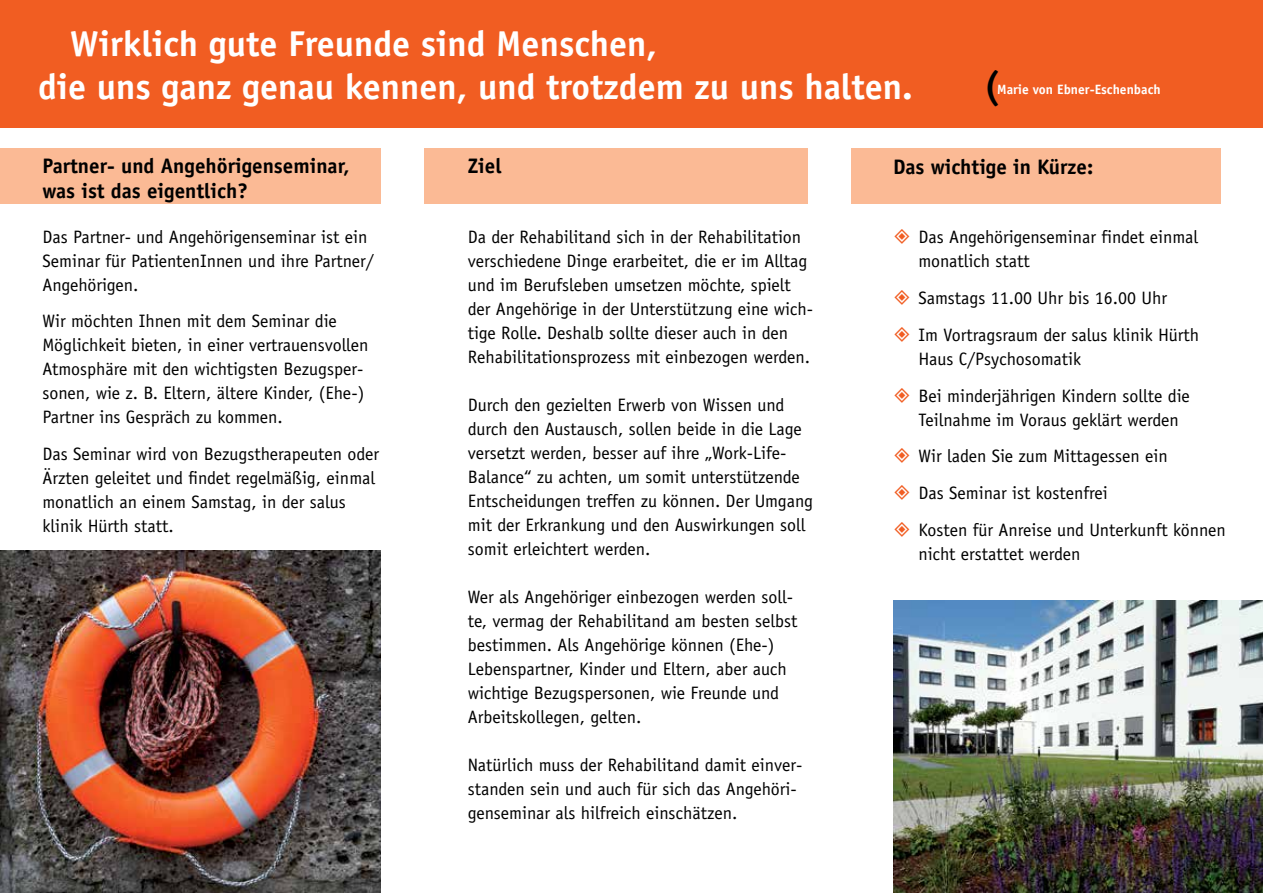
<style>
.page{position:relative;width:1263px;height:893px;background:#fff}
.page>*{position:absolute;margin:0;border:0;box-sizing:border-box;transform-origin:0 0}
.t1{font:700 36px/43.2px "Officina Sans Std";color:#fff}
.t2{font:700 36px "Officina Sans Std";color:#000}
.t3{font:700 21px/25.2px "Officina Sans Std";color:#000}
.t4{font:18px/24px "Officina Sans Std";color:#000}
.t5{font:700 13.5px "Officina Sans Std";color:#fff}
</style>
<div class="page">
<div style="left:0;top:0;width:1263px;height:128px;background:#f15d22"></div>
<div style="left:0;top:149px;width:1220px;height:55px;background:#fbba95"></div>
<div style="left:382px;top:134px;width:42px;height:86px;background:#fff"></div>
<img style="left:0;top:550px;width:381px;height:343px">
<div style="left:808px;top:140px;width:42px;height:86px;background:#fff"></div>
<img style="left:893px;top:601px;width:370px;height:292px">
<h1 class="t1" style="left:38px;top:22px;width:876px;text-indent:32px">Wirklich gute Freunde sind Menschen,<br>die uns ganz genau kennen, und trotzdem zu uns halten.</h1>
<h1 class="t2" style="left:983px;top:63px;width:17px">(</h1>
<p class="t5" style="left:997px;top:81px;width:165px">Marie von Ebner-Eschenbach</p>
<p class="t3" style="left:43px;top:153px;width:309px">Partner- und Angehörigenseminar, was ist das eigentlich?</p>
<p class="t4" style="left:43px;top:225px;width:333px">Das Partner- und Angehörigenseminar ist ein<br>Seminar für PatientenInnen und ihre Partner/<br>Angehörigen.</p>
<p class="t4" style="left:43px;top:309px;width:328px">Wir möchten Ihnen mit dem Seminar die Möglichkeit bieten, in einer vertrauensvollen Atmosphäre mit den wichtigsten Bezugsper&shy;sonen, wie z. B. Eltern, ältere Kinder, (Ehe-)<br>Partner ins Gespräch zu kommen.</p>
<p class="t4" style="left:43px;top:442px;width:338px">Das Seminar wird von Bezugstherapeuten oder Ärzten geleitet und findet regelmäßig, einmal monatlich an einem Samstag, in der salus klinik Hürth statt.</p>
<p class="t3" style="left:468px;top:153px;width:35px">Ziel</p>
<p class="t4" style="left:468px;top:225px;width:347px">Da der Rehabilitand sich in der Rehabilitation verschiedene Dinge erarbeitet, die er im Alltag und im Berufsleben umsetzen möchte, spielt der Angehörige in der Unterstützung eine wich&shy;tige Rolle. Deshalb sollte dieser auch in den Rehabilitationsprozess mit einbezogen werden.</p>
<p class="t4" style="left:468px;top:393px;width:347px">Durch den gezielten Erwerb von Wissen und durch den Austausch, sollen beide in die Lage versetzt werden, besser auf ihre „Work-Life-Balance“ zu achten, um somit unterstützende Entscheidungen treffen zu können. Der Umgang mit der Erkrankung und den Auswirkungen soll somit erleichtert werden.</p>
<p class="t4" style="left:468px;top:584px;width:331px">Wer als Angehöriger einbezogen werden soll&shy;te, vermag der Rehabilitand am besten selbst bestimmen. Als Angehörige können (Ehe-)<br>Lebenspartner, Kinder und Eltern, aber auch wichtige Bezugspersonen, wie Freunde und Arbeitskollegen, gelten.</p>
<p class="t4" style="left:468px;top:752px;width:336px">Natürlich muss der Rehabilitand damit einver&shy;standen sein und auch für sich das Angehöri&shy;genseminar als hilfreich einschätzen.</p>
<p class="t3" style="left:893px;top:154px;width:202px">Das wichtige in Kürze:</p>
<p class="t4" style="left:918px;top:225px;width:281px">Das Angehörigenseminar findet einmal monatlich statt</p>
<p class="t4" style="left:918px;top:280px;width:282px;line-height:36.8px">Samstags 11.00 Uhr bis 16.00 Uhr<br>Im Vortragsraum der salus klinik Hürth</p>
<p class="t4" style="left:918px;top:340px;width:273px;line-height:36.8px">Haus C/Psychosomatik<br>Bei minderjährigen Kindern sollte die</p>
<p class="t4" style="left:918px;top:401px;width:309px;line-height:36.8px">Teilnahme im Voraus geklärt werden<br>Wir laden Sie zum Mittagessen ein<br>Das Seminar ist kostenfrei<br>Kosten für Anreise und Unterkunft können</p>
<p class="t4" style="left:918px;top:542px;width:164px">nicht erstattet werden</p>
</div>
